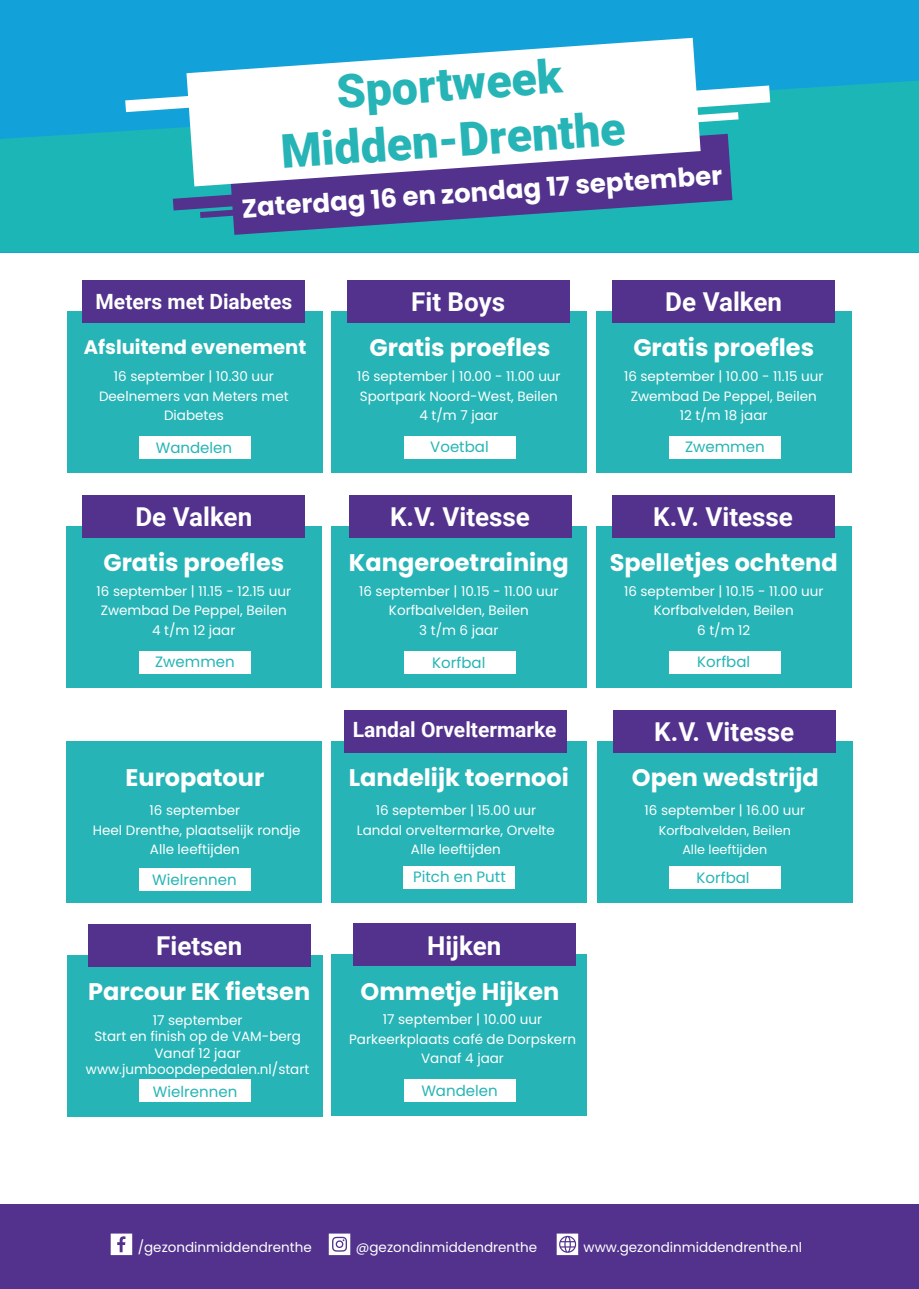
<style>
.page{position:relative;width:919px;height:1289px;background:#fff}
.page>*{position:absolute;margin:0;border:0;box-sizing:border-box;transform-origin:0 0}
.t1{font:900 46.5px/55.8px "Roboto";color:#26b4b6;text-align:center}
.t2{font:700 25.95px "Roboto";color:#fff}
.t3{font:700 25.95px "Poppins";color:#fff}
.t4{font:700 24px "Poppins";color:#fff}
.t5{font:700 21px "Roboto";color:#fff}
.t6{font:700 19.5px "Poppins";color:#fff}
.t7{font:15px "Poppins";color:#26b4b6}
.t8{font:13.5px/19.5px "Poppins";color:#fff;text-align:center}
.t9{font:12.75px/19.5px "Poppins";color:#fff;text-align:center}
</style>
<div class="page">
<div style="left:0;top:1203px;width:918px;height:85px;background:#52328d"></div>
<div style="left:67px;top:311px;width:255px;height:161px;background:#26b4b6"></div>
<div style="left:331px;top:526px;width:256px;height:161px;background:#26b4b6"></div>
<div style="left:67px;top:955px;width:255px;height:161px;background:#26b4b6"></div>
<div style="left:331px;top:954px;width:256px;height:161px;background:#26b4b6"></div>
<div style="left:331px;top:311px;width:256px;height:161px;background:#26b4b6"></div>
<div style="left:596px;top:526px;width:256px;height:161px;background:#26b4b6"></div>
<div style="left:596px;top:311px;width:256px;height:161px;background:#26b4b6"></div>
<div style="left:67px;top:526px;width:255px;height:161px;background:#26b4b6"></div>
<div style="left:597px;top:741px;width:255px;height:161px;background:#26b4b6"></div>
<div style="left:83px;top:280px;width:222px;height:43px;background:#52328d"></div>
<div style="left:612px;top:495px;width:223px;height:42px;background:#52328d"></div>
<div style="left:349px;top:495px;width:223px;height:42px;background:#52328d"></div>
<div style="left:347px;top:280px;width:223px;height:43px;background:#52328d"></div>
<div style="left:612px;top:280px;width:223px;height:43px;background:#52328d"></div>
<div style="left:82px;top:495px;width:223px;height:42px;background:#52328d"></div>
<div style="left:612px;top:710px;width:223px;height:42px;background:#52328d"></div>
<div style="left:88px;top:923px;width:223px;height:43px;background:#52328d"></div>
<div style="left:353px;top:923px;width:223px;height:43px;background:#52328d"></div>
<div style="left:139px;top:435px;width:112px;height:23px;background:#fff"></div>
<div style="left:404px;top:650px;width:111px;height:23px;background:#fff"></div>
<div style="left:139px;top:1079px;width:112px;height:23px;background:#fff"></div>
<div style="left:404px;top:1079px;width:111px;height:22px;background:#fff"></div>
<div style="left:404px;top:435px;width:111px;height:23px;background:#fff"></div>
<div style="left:669px;top:650px;width:111px;height:23px;background:#fff"></div>
<div style="left:669px;top:435px;width:111px;height:23px;background:#fff"></div>
<div style="left:139px;top:650px;width:112px;height:23px;background:#fff"></div>
<div style="left:669px;top:865px;width:112px;height:23px;background:#fff"></div>
<svg style="left:111px;top:1233px;width:21px;height:21px"></svg>
<svg style="left:329px;top:1233px;width:21px;height:21px"></svg>
<svg style="left:556px;top:1233px;width:22px;height:21px"></svg>
<div style="left:0;top:0;width:918px;height:252px;background:#12a2d9"></div>
<svg style="left:0;top:81px;width:918px;height:171px;background:#1bb3bb"></svg>
<svg style="left:230px;top:134px;width:502px;height:101px;background:#3d649d"></svg>
<svg style="left:173px;top:190px;width:158px;height:28px;background:#484894"></svg>
<svg style="left:186px;top:38px;width:514px;height:148px;background:#c9d9eb"></svg>
<svg style="left:125px;top:91px;width:131px;height:21px"></svg>
<svg style="left:607px;top:85px;width:163px;height:43px;background:#cbedef"></svg>
<div style="left:67px;top:741px;width:255px;height:161px;background:#26b4b6"></div>
<div style="left:331px;top:741px;width:256px;height:161px;background:#26b4b6"></div>
<div style="left:344px;top:710px;width:223px;height:42px;background:#52328d"></div>
<div style="left:139px;top:868px;width:112px;height:23px;background:#fff"></div>
<div style="left:403px;top:865px;width:112px;height:23px;background:#fff"></div>
<h1 class="t1" style="left:275px;top:66px;width:346px;rotate:-4deg">Sportweek<br>Midden-Drenthe</h1>
<h2 class="t3" style="left:241px;top:193px;width:483px;rotate:-4deg">Zaterdag 16 en zondag 17 september</h2>
<h3 class="t5" style="left:96px;top:287px;width:198px">Meters met Diabetes</h3>
<h2 class="t2" style="left:411px;top:284px;width:95px">Fit Boys</h2>
<h2 class="t2" style="left:665px;top:284px;width:118px">De Valken</h2>
<h3 class="t6" style="left:84px;top:336px;width:224px">Afsluitend evenement</h3>
<h3 class="t4" style="left:369px;top:334px;width:182px">Gratis proefles</h3>
<h3 class="t4" style="left:633px;top:334px;width:182px">Gratis proefles</h3>
<p class="t8" style="left:99px;top:366px;width:191px">16 september | 10.30 uur<br>Deelnemers van Meters met<br>Diabetes</p>
<p class="t8" style="left:357px;top:366px;width:205px">16 september | 10.00 - 11.00 uur<br>Sportpark Noord-West, Beilen<br>4 t/m 7 jaar</p>
<p class="t8" style="left:624px;top:366px;width:201px">16 september | 10.00 - 11.15 uur<br>Zwembad De Peppel, Beilen<br>12 t/m 18 jaar</p>
<p class="t7" style="left:156px;top:439px;width:78px">Wandelen</p>
<p class="t7" style="left:430px;top:438px;width:60px">Voetbal</p>
<p class="t7" style="left:685px;top:438px;width:81px">Zwemmen</p>
<h2 class="t2" style="left:135px;top:498px;width:118px">De Valken</h2>
<h2 class="t2" style="left:390px;top:498px;width:141px">K.V. Vitesse</h2>
<h2 class="t2" style="left:653px;top:498px;width:141px">K.V. Vitesse</h2>
<h3 class="t4" style="left:103px;top:549px;width:182px">Gratis proefles</h3>
<h3 class="t4" style="left:349px;top:549px;width:221px">Kangeroetraining</h3>
<h3 class="t4" style="left:609px;top:549px;width:229px">Spelletjes ochtend</h3>
<p class="t8" style="left:96px;top:581px;width:196px">16 september | 11.15 - 12.15 uur<br>Zwembad De Peppel, Beilen<br>4 t/m 12 jaar</p>
<p class="t8" style="left:359px;top:581px;width:201px">16 september | 10.15 - 11.00 uur<br>Korfbalvelden, Beilen<br>3 t/m 6 jaar</p>
<p class="t8" style="left:624px;top:581px;width:201px">16 september | 10.15 - 11.00 uur<br>Korfbalvelden, Beilen<br>6 t/m 12</p>
<p class="t7" style="left:155px;top:653px;width:81px">Zwemmen</p>
<p class="t7" style="left:432px;top:653px;width:55px">Korfbal</p>
<p class="t7" style="left:697px;top:653px;width:55px">Korfbal</p>
<h3 class="t5" style="left:353px;top:715px;width:205px">Landal Orveltermarke</h3>
<h2 class="t2" style="left:654px;top:713px;width:141px">K.V. Vitesse</h2>
<h3 class="t4" style="left:125px;top:764px;width:140px">Europatour</h3>
<h3 class="t4" style="left:349px;top:764px;width:221px">Landelijk toernooi</h3>
<p class="t8" style="left:93px;top:800px;width:209px">16 september<br>Heel Drenthe, plaatselijk rondje<br>Alle leeftijden</p>
<p class="t8" style="left:357px;top:800px;width:199px">16 september | 15.00 uur<br>Landal orveltermarke, Orvelte<br>Alle leeftijden</p>
<p class="t7" style="left:152px;top:871px;width:86px">Wielrennen</p>
<p class="t7" style="left:413px;top:868px;width:94px">Pitch en Putt</p>
<h2 class="t2" style="left:156px;top:927px;width:87px">Fietsen</h2>
<h2 class="t2" style="left:427px;top:927px;width:76px">Hijken</h2>
<h3 class="t4" style="left:88px;top:977px;width:223px">Parcour EK fietsen</h3>
<h3 class="t4" style="left:360px;top:977px;width:200px">Ommetje Hijken</h3>
<p class="t8" style="left:86px;top:1012px;width:225px;line-height:16.5px">17 september<br>Start en finish op de VAM-berg<br>Vanaf 12 jaar www.jumboopdepedalen.nl/start</p>
<p class="t8" style="left:349px;top:1010px;width:228px">17 september | 10.00 uur<br>Parkeerkplaats café de Dorpskern<br>Vanaf 4 jaar</p>
<p class="t7" style="left:153px;top:1083px;width:86px">Wielrennen</p>
<p class="t7" style="left:421px;top:1081px;width:78px">Wandelen</p>
<h3 class="t4" style="left:631px;top:764px;width:188px">Open wedstrijd</h3>
<p class="t8" style="left:644px;top:800px;width:162px">16 september | 16.00 uur</p>
<p class="t9" style="left:658px;top:820px;width:133px">Korfbalvelden, Beilen<br>Alle leeftijden</p>
<p class="t7" style="left:696px;top:868px;width:55px">Korfbal</p>
<p class="t8" style="left:138px;top:1237px;width:176px">/gezondinmiddendrenthe</p>
<p class="t8" style="left:356px;top:1237px;width:183px">@gezondinmiddendrenthe</p>
<p class="t8" style="left:583px;top:1237px;width:220px">www.gezondinmiddendrenthe.nl</p>
</div>
